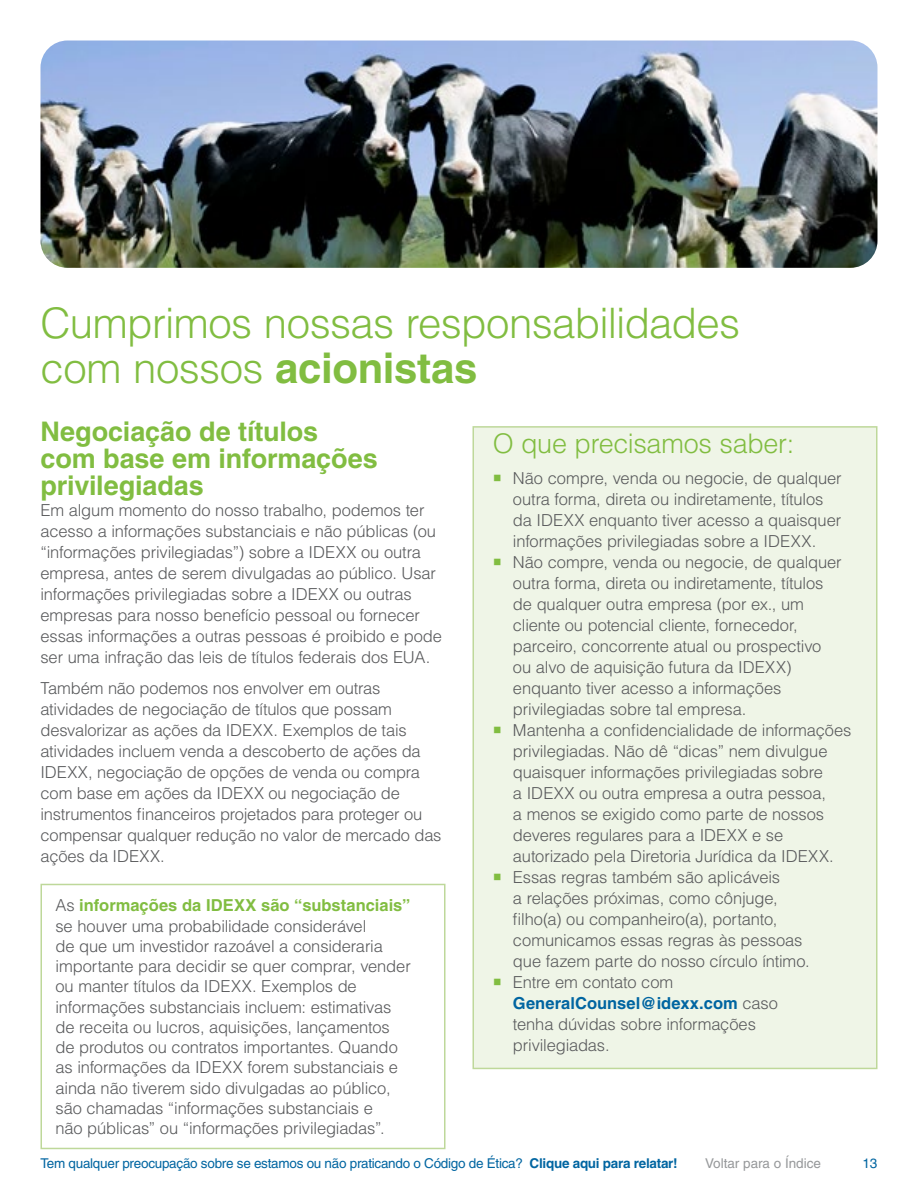
<style>
.page{position:relative;width:918px;height:1188px;background:#fff}
.page>*{position:absolute;margin:0;border:0;box-sizing:border-box;transform-origin:0 0}
.t1{font:300 42px/45px "Helvetica";letter-spacing:-.015em;color:#81bd41}
.t2{font:700 27px/27px "Helvetica";letter-spacing:-.005em;color:#81bd41}
.t3{font:300 27px "Helvetica";letter-spacing:-.01em;color:#81bd41}
.t4{font:300 16.5px/21px "Helvetica";letter-spacing:-.01em;color:#58595b}
.t5{font:13.5px "Helvetica";letter-spacing:-.02em;color:#0065a1}
.t6{font:13.5px "Helvetica";color:#96989a}
.s1{font-weight:700}
.s2{font-weight:700;color:#0065a1}
.s3{font-weight:700;color:#81bd41}
</style>
<div class="page">
<div style="left:472px;top:426px;width:406px;height:643px;background:#eff5e7;border:2px solid #bed89a"></div>
<img style="left:40px;top:40px;width:838px;height:228px">
<div style="left:40px;top:884px;width:406px;height:265px;border:2px solid #bed89a"></div>
<h1 class="t1" style="left:40px;top:300px;width:701px">Cumprimos nossas responsabilidades com nossos <span class="s1">acionistas</span></h1>
<h2 class="t2" style="left:40px;top:418px;width:339px">Negociação de títulos com base em informações privilegiadas</h2>
<p class="t4" style="left:40px;top:499px;width:403px">Em algum momento do nosso trabalho, podemos ter acesso a informações substanciais e não públicas (ou “informações privilegiadas”) sobre a IDEXX ou outra empresa, antes de serem divulgadas ao público. Usar informações privilegiadas sobre a IDEXX ou outras empresas para nosso benefício pessoal ou fornecer essas informações a outras pessoas é proibido e pode ser uma infração das leis de títulos federais dos EUA.</p>
<p class="t4" style="left:40px;top:677px;width:403px">Também não podemos nos envolver em outras atividades de negociação de títulos que possam desvalorizar as ações da IDEXX. Exemplos de tais atividades incluem venda a descoberto de ações da IDEXX, negociação de opções de venda ou compra com base em ações da IDEXX ou negociação de instrumentos financeiros projetados para proteger ou compensar qualquer redução no valor de mercado das ações da IDEXX.</p>
<h2 class="t3" style="left:493px;top:427px;width:303px">O que precisamos saber:</h2>
<p class="t4" style="left:513px;top:467px;width:340px">Não compre, venda ou negocie, de qualquer outra forma, direta ou indiretamente, títulos<br>da IDEXX enquanto tiver acesso a quaisquer informações privilegiadas sobre a IDEXX.<br>Não compre, venda ou negocie, de qualquer outra forma, direta ou indiretamente, títulos<br>de qualquer outra empresa (por ex. , um cliente ou potencial cliente, fornecedor, parceiro, concorrente atual ou prospectivo<br>ou alvo de aquisição futura da IDEXX) enquanto tiver acesso a informações privilegiadas sobre tal empresa.<br>Mantenha a confidencialidade de informações privilegiadas. Não dê “dicas” nem divulgue quaisquer informações privilegiadas sobre<br>a IDEXX ou outra empresa a outra pessoa,<br>a menos se exigido como parte de nossos deveres regulares para a IDEXX e se autorizado pela Diretoria Jurídica da IDEXX.<br>Essas regras também são aplicáveis<br>a relações próximas, como cônjuge,<br>filho(a) ou companheiro(a), portanto, comunicamos essas regras às pessoas<br>que fazem parte do nosso círculo íntimo.<br>Entre em contato com <span class="s2">GeneralCounsel@idexx.com</span> caso<br>tenha dúvidas sobre informações privilegiadas.</p>
<p class="t4" style="left:56px;top:895px;width:357px;line-height:20.2px">As <span class="s3">informações da IDEXX são “substanciais” </span>se houver uma probabilidade considerável<br>de que um investidor razoável a consideraria importante para decidir se quer comprar, vender ou manter títulos da IDEXX. Exemplos de informações substanciais incluem: estimativas de receita ou lucros, aquisições, lançamentos de produtos ou contratos importantes. Quando as informações da IDEXX forem substanciais e ainda não tiverem sido divulgadas ao público, são chamadas “informações substanciais e<br>não públicas” ou “informações privilegiadas”.</p>
<p class="t5" style="left:40px;top:1155px;width:639px">Tem qualquer preocupação sobre se estamos ou não praticando o Código de Ética? <span class="s1">Clique aqui para relatar!</span></p>
<p class="t6" style="left:705px;top:1155px;width:117px">Voltar para o Índice</p>
<p class="t5" style="left:862px;top:1155px;width:17px">13</p>
</div>
